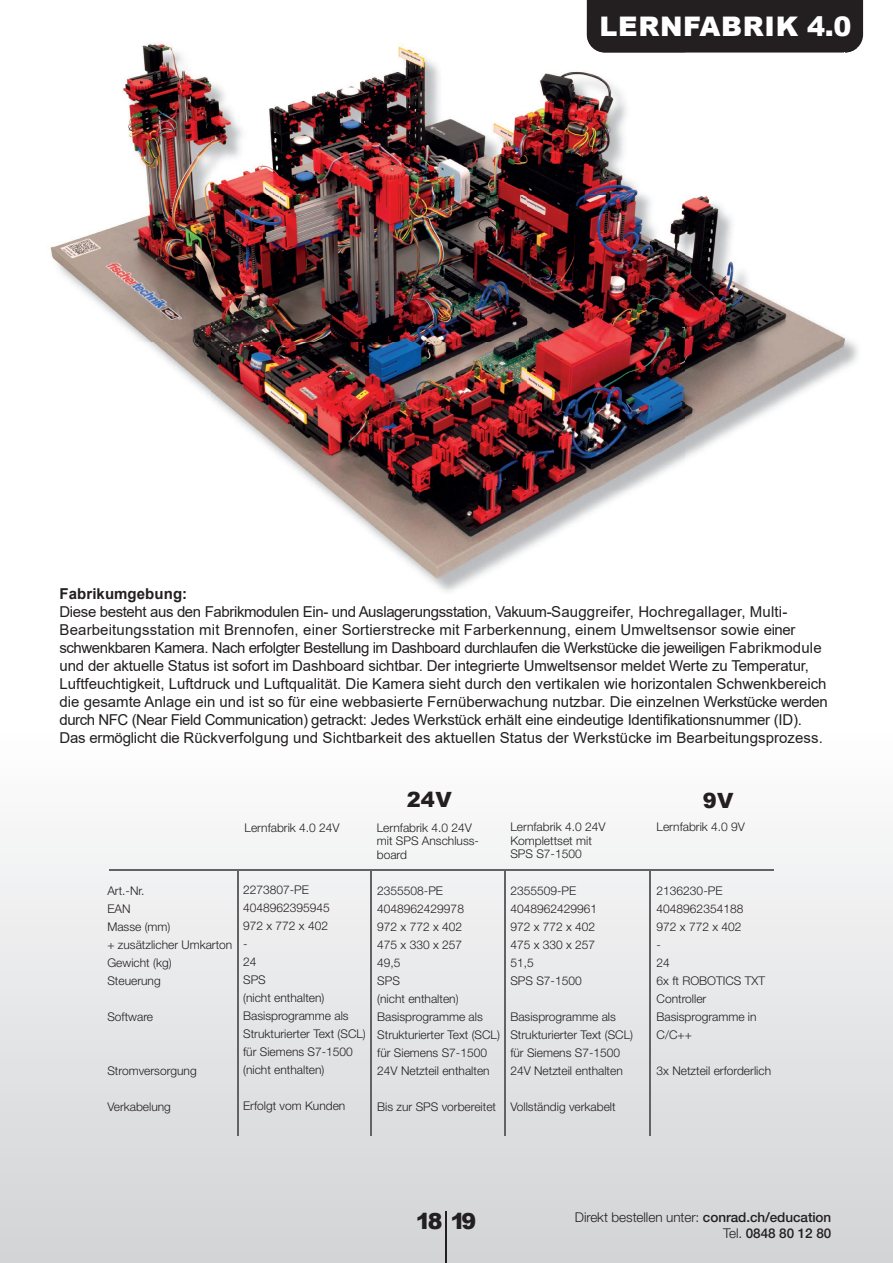
<style>
.page{position:relative;width:893px;height:1263px;background:#fff}
.page>*{position:absolute;margin:0;border:0;box-sizing:border-box;transform-origin:0 0}
.t1{font:900 27px "Arial";letter-spacing:.025em;color:#fff}
.t2{font:900 22.2px "Arial";color:#231f20}
.t3{font:900 21px "Arial";color:#231f20}
.t4{font:15px/18px "Arial";letter-spacing:-.005em;color:#231f20}
.t5{font:700 15px "Arial";letter-spacing:.005em;color:#231f20}
.t6{font:500 13.5px/16.5px "Helvetica Neue LT Std";letter-spacing:-.005em;color:#231f20;text-align:right}
.t7{font:300 12px/18px "Helvetica Neue LT Std";color:#231f20}
.s1{font-weight:300}
</style>
<div class="page">
<div style="left:0;top:730px;width:893px;height:533px;background:linear-gradient(to bottom,#fefefe,#d2d3d5)"></div>
<hr style="left:0;top:62px;width:1px;height:42px;background:#6c6d70">
<hr style="left:446px;top:1211px;width:1px;height:52px;background:#231f20">
<div style="left:587px;top:0;width:276px;height:53px;background:#231f20"></div>
<img style="left:142px;top:20px;width:445px;height:28px">
<div style="left:587px;top:20px;width:257px;height:28px;background:#231f20"></div>
<img style="left:123px;top:48px;width:520px;height:147px">
<img style="left:54px;top:195px;width:790px;height:394px">
<img style="left:593px;top:48px;width:251px;height:5px">
<hr style="left:110px;top:869px;width:664px;height:2px;background:#636366">
<hr style="left:237px;top:870px;width:2px;height:266px;background:#636366">
<hr style="left:370px;top:870px;width:2px;height:266px;background:#636366">
<hr style="left:504px;top:870px;width:2px;height:265px;background:#636366">
<hr style="left:649px;top:870px;width:1px;height:266px;background:#636366">
<h1 class="t1" style="left:600px;top:6px;width:253px">LERNFABRIK 4.0</h1>
<p class="t5" style="left:60px;top:583px;width:129px">Fabrikumgebung:</p>
<p class="t4" style="left:60px;top:602px;width:770px">Diese besteht aus den Fabrikmodulen Ein- und Auslagerungsstation, Vakuum-Sauggreifer, Hochregallager, Multi-Bearbeitungsstation mit Brennofen, einer Sortierstrecke mit Farberkennung, einem Umweltsensor sowie einer schwenkbaren Kamera. Nach erfolgter Bestellung im Dashboard durchlaufen die Werkstücke die jeweiligen Fabrikmodule und der aktuelle Status ist sofort im Dashboard sichtbar. Der integrierte Umweltsensor meldet Werte zu Temperatur, Luftfeuchtigkeit, Luftdruck und Luftqualität. Die Kamera sieht durch den vertikalen wie horizontalen Schwenkbereich die gesamte Anlage ein und ist so für eine webbasierte Fernüberwachung nutzbar. Die einzelnen Werkstücke werden durch NFC (Near Field Communication) getrackt: Jedes Werkstück erhält eine eindeutige Identifikationsnummer (ID).<br>Das ermöglicht die Rückverfolgung und Sichtbarkeit des aktuellen Status der Werkstücke im Bearbeitungsprozess.</p>
<p class="t7" style="left:107px;top:881px;width:126px">Art.-Nr.<br>EAN<br>Masse (mm)<br>+ zusätzlicher Umkarton<br>Gewicht (kg)<br>Steuerung</p>
<p class="t7" style="left:107px;top:1007px;width:47px">Software</p>
<p class="t7" style="left:107px;top:1061px;width:91px">Stromversorgung</p>
<p class="t7" style="left:107px;top:1097px;width:65px">Verkabelung</p>
<h3 class="t3" style="left:407px;top:784px;width:46px">24V</h3>
<h3 class="t3" style="left:703px;top:785px;width:32px">9V</h3>
<p class="t7" style="left:245px;top:819px;width:97px">Lernfabrik 4.0 24V</p>
<p class="t7" style="left:510px;top:820px;width:97px;line-height:13.5px">Lernfabrik 4.0 24V<br>Komplettset mit<br>SPS S7-1500</p>
<p class="t7" style="left:377px;top:820px;width:104px;line-height:13.5px">Lernfabrik 4.0 24V mit SPS Anschluss&shy;board</p>
<p class="t7" style="left:377px;top:881px;width:124px">2355508-PE<br>4048962429978<br>972 x 772 x 402<br>475 x 330 x 257<br>49,5<br>SPS<br>(nicht enthalten)<br>Basisprogramme als<br>Strukturierter Text (SCL) für Siemens S7-1500<br>24V Netzteil enthalten</p>
<p class="t7" style="left:377px;top:1097px;width:120px">Bis zur SPS vorbereitet</p>
<p class="t7" style="left:243px;top:880px;width:124px">2273807-PE<br>4048962395945<br>972 x 772 x 402<br>-<br>24<br>SPS<br>(nicht enthalten)<br>Basisprogramme als<br>Strukturierter Text (SCL) für Siemens S7-1500 (nicht enthalten)</p>
<p class="t7" style="left:243px;top:1096px;width:104px">Erfolgt vom Kunden</p>
<p class="t7" style="left:510px;top:881px;width:88px">2355509-PE<br>4048962429961<br>972 x 772 x 402<br>475 x 330 x 257<br>51,5<br>SPS S7-1500</p>
<p class="t7" style="left:510px;top:1007px;width:124px">Basisprogramme als<br>Strukturierter Text (SCL) für Siemens S7-1500<br>24V Netzteil enthalten</p>
<p class="t7" style="left:510px;top:1097px;width:107px">Vollständig verkabelt</p>
<p class="t7" style="left:657px;top:818px;width:90px">Lernfabrik 4.0 9V</p>
<p class="t7" style="left:657px;top:881px;width:110px">2136230-PE<br>4048962354188<br>972 x 772 x 402<br>-<br>24<br>6x ft ROBOTICS TXT<br>Controller<br>Basisprogramme in<br>C/C++</p>
<p class="t7" style="left:657px;top:1061px;width:116px">3x Netzteil erforderlich</p>
<h2 class="t2" style="left:416px;top:1205px;width:62px">18 19</h2>
<p class="t6" style="left:575px;top:1208px;width:258px"><span class="s1">Direkt bestellen unter:</span> conrad.ch/education<br><span class="s1">Tel.</span> 0848 80 12 80</p>
</div>
